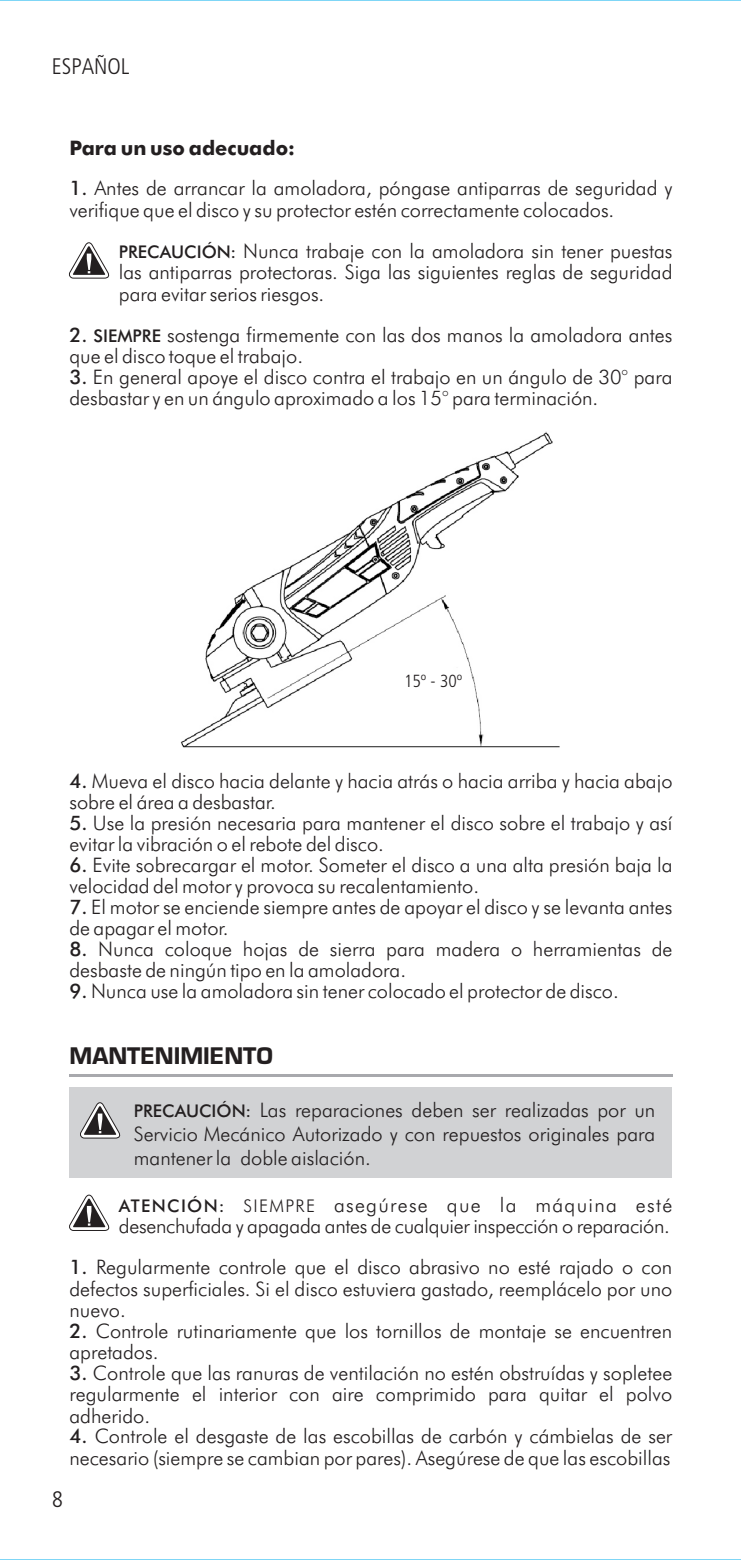
<style>
.page{position:relative;width:741px;height:1560px;background:#fff}
.page>*{position:absolute;margin:0;border:0;box-sizing:border-box;transform-origin:0 0}
.t1{font:900 25px "Eurostile";color:#231f20}
.t2{font:300 condensed 22.5px "Frutiger";color:#231f20}
.t3{font:300 20px/21.5px "Futura BT";color:#231f20}
.t4{font:500 20px "Futura BT";color:#231f20}
.t5{font:500 17.5px "Futura BT";color:#231f20}
.t6{font:300 condensed 17.5px "Frutiger";color:#231f20}
.s1{font-weight:500}
.s2{font-weight:500;font-size:17.5px}
.s3{font-size:17.5px}
</style>
<div class="page">
<svg style="left:69px;top:242px;width:41px;height:37px"></svg>
<hr style="left:69px;top:1073px;width:603px;height:3px;background:#a8a9ad">
<div style="left:69px;top:1087px;width:603px;height:90px;background:#d1d2d4"></div>
<svg style="left:69px;top:1194px;width:41px;height:36px"></svg>
<svg style="left:80px;top:1102px;width:41px;height:36px"></svg>
<img style="left:180px;top:431px;width:380px;height:317px">
<p class="t2" style="left:52px;top:54px;width:79px">ESPAÑOL</p>
<p class="t4" style="left:69px;top:139px;width:227px">Para un uso adecuado:</p>
<p class="t3" style="left:69px;top:179px;width:604px"><span class="s1">1.</span> Antes de arrancar la amoladora, póngase antiparras de seguridad y verifique que el disco y su protector estén correctamente colocados.</p>
<p class="t3" style="left:119px;top:242px;width:555px;text-align:justify"><span class="s2">PRECAUCIÓN:</span> Nunca trabaje con la amoladora sin tener puestas las antiparras protectoras. Siga las siguientes reglas de seguridad para evitar serios riesgos.</p>
<p class="t3" style="left:69px;top:326px;width:604px"><span class="s1">2.</span> <span class="s2">SIEMPRE</span> sostenga firmemente con las dos manos la amoladora antes que el disco toque el trabajo.</p>
<p class="t3" style="left:69px;top:368px;width:604px"><span class="s1">3.</span> En general apoye el disco contra el trabajo en un ángulo de 30° para desbastar y en un ángulo aproximado a los 15° para terminación.</p>
<p class="t6" style="left:404px;top:671px;width:60px">15º - 30º</p>
<p class="t3" style="left:69px;top:771px;width:604px"><span class="s1">4.</span> Mueva el disco hacia delante y hacia atrás o hacia arriba y hacia abajo sobre el área a desbastar.</p>
<p class="t3" style="left:69px;top:813px;width:604px"><span class="s1">5.</span> Use la presión necesaria para mantener el disco sobre el trabajo y así evitar la vibración o el rebote del disco.</p>
<p class="t3" style="left:69px;top:855px;width:604px"><span class="s1">6.</span> Evite sobrecargar el motor. Someter el disco a una alta presión baja la velocidad del motor y provoca su recalentamiento.</p>
<p class="t3" style="left:69px;top:897px;width:604px"><span class="s1">7.</span> El motor se enciende siempre antes de apoyar el disco y se levanta antes de apagar el motor.</p>
<p class="t3" style="left:69px;top:939px;width:604px"><span class="s1">8.</span> Nunca coloque hojas de sierra para madera o herramientas de desbaste de ningún tipo en la amoladora.</p>
<p class="t3" style="left:69px;top:981px;width:551px"><span class="s1">9.</span> Nunca use la amoladora sin tener colocado el protector de disco.</p>
<p class="t1" style="left:69px;top:1040px;width:205px">MANTENIMIENTO</p>
<p class="t5" style="left:134px;top:1103px;width:119px">PRECAUCIÓN:</p>
<p class="t3" style="left:134px;top:1123px;width:523px;line-height:24px">Servicio Mecánico Autorizado y con repuestos originales para mantener la doble aislación.</p>
<p class="t3" style="left:260px;top:1101px;width:397px">Las reparaciones deben ser realizadas por un</p>
<p class="t3" style="left:119px;top:1195px;width:555px"><span class="s2">ATENCIÓN:</span> <span class="s3">SIEMPRE</span> asegúrese que la máquina esté desenchufada y apagada antes de cualquier inspección o reparación.</p>
<p class="t3" style="left:69px;top:1258px;width:604px;text-align:justify"><span class="s1">1.</span> Regularmente controle que el disco abrasivo no esté rajado o con defectos superficiales. Si el disco estuviera gastado, reemplácelo por uno nuevo.</p>
<p class="t3" style="left:69px;top:1321px;width:604px"><span class="s1">2.</span> Controle rutinariamente que los tornillos de montaje se encuentren apretados.</p>
<p class="t3" style="left:69px;top:1363px;width:604px;text-align:justify"><span class="s1">3.</span> Controle que las ranuras de ventilación no estén obstruídas y sopletee regularmente el interior con aire comprimido para quitar el polvo adherido.</p>
<p class="t3" style="left:69px;top:1427px;width:604px"><span class="s1">4.</span> Controle el desgaste de las escobillas de carbón y cámbielas de ser necesario (siempre se cambian por pares). Asegúrese de que las escobillas</p>
<p class="t2" style="left:52px;top:1486px;width:12px">8</p>
</div>
